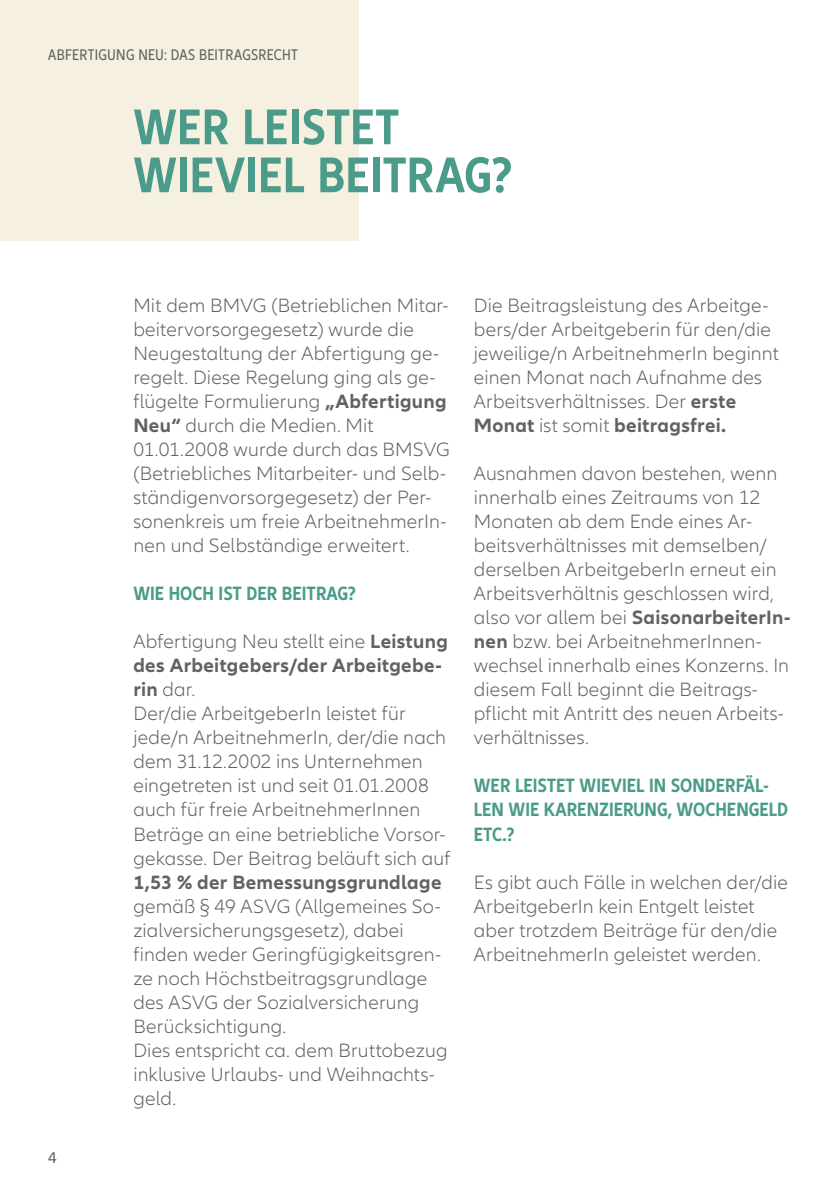
<style>
.page{position:relative;width:840px;height:1191px;background:#fff}
.page>*{position:absolute;margin:0;border:0;box-sizing:border-box;transform-origin:0 0}
.t1{font:700 condensed 52px/48px "Allianz Neo";letter-spacing:.005em;color:#4b9b8a}
.t2{font:300 20px/24px "Allianz Neo";letter-spacing:.01em;color:#626261}
.t3{font:700 condensed 20px/24px "Allianz Neo";color:#4b9b8a}
.t4{font:700 20px "Allianz Neo";letter-spacing:.015em;color:#626261}
.t5{font:condensed 16px "Allianz Neo";letter-spacing:.02em;color:#626261}
.t6{font:16px "Allianz Neo";color:#626261}
.s1{font-weight:700}
</style>
<div class="page">
<div style="left:0;top:0;width:358px;height:240px;background:#f5f0df"></div>
<p class="t5" style="left:48px;top:46px;width:251px">ABFERTIGUNG NEU: DAS BEITRAGSRECHT</p>
<h1 class="t1" style="left:133px;top:104px;width:380px">WER LEISTET<br>WIEVIEL BEITRAG?</h1>
<p class="t6" style="left:48px;top:1148px;width:10px">4</p>
<p class="t2" style="left:133px;top:294px;width:318px">Mit dem BMVG (Betrieblichen Mitar&shy;beitervorsorgegesetz) wurde die Neugestaltung der Abfertigung ge&shy;regelt. Diese Regelung ging als ge&shy;flügelte Formulierung <span class="s1">„Abfertigung Neu“</span> durch die Medien. Mit 01.01.2008 wurde durch das BMSVG (Betriebliches Mitarbeiter- und Selb&shy;ständigenvorsorgegesetz) der Per&shy;sonenkreis um freie ArbeitnehmerIn&shy;nen und Selbständige erweitert.</p>
<p class="t3" style="left:133px;top:582px;width:224px">WIE HOCH IST DER BEITRAG?</p>
<p class="t2" style="left:133px;top:630px;width:318px">Abfertigung Neu stellt eine <span class="s1">Leistung des Arbeitgebers/der Arbeitgebe&shy;rin</span> dar.<br>Der/die ArbeitgeberIn leistet für jede/n ArbeitnehmerIn, der/die nach dem 31.12.2002 ins Unternehmen eingetreten ist und seit 01.01.2008 auch für freie ArbeitnehmerInnen Beträge an eine betriebliche Vorsor&shy;gekasse. Der Beitrag beläuft sich auf</p>
<p class="t4" style="left:133px;top:870px;width:309px">1,53 % der Bemessungsgrundlage</p>
<p class="t2" style="left:133px;top:894px;width:315px">gemäß § 49 ASVG (Allgemeines So&shy;zialversicherungsgesetz), dabei finden weder Geringfügigkeitsgren&shy;ze noch Höchstbeitragsgrundlage des ASVG der Sozialversicherung<br>Berücksichtigung.<br>Dies entspricht ca. dem Bruttobezug inklusive Urlaubs- und Weihnachts&shy;geld.</p>
<p class="t2" style="left:473px;top:294px;width:306px">Die Beitragsleistung des Arbeitge&shy;bers/der Arbeitgeberin für den/die jeweilige/n ArbeitnehmerIn beginnt einen Monat nach Aufnahme des Arbeitsverhältnisses. Der <span class="s1">erste Monat</span> ist somit <span class="s1">beitragsfrei.</span></p>
<p class="t2" style="left:473px;top:462px;width:318px">Ausnahmen davon bestehen, wenn innerhalb eines Zeitraums von 12<br>Monaten ab dem Ende eines Ar&shy;beitsverhältnisses mit demselben/ derselben ArbeitgeberIn erneut ein Arbeitsverhältnis geschlossen wird, also vor allem bei <span class="s1">SaisonarbeiterIn&shy;nen</span> bzw. bei ArbeitnehmerInnen&shy;wechsel innerhalb eines Konzerns. In diesem Fall beginnt die Beitrags&shy;pflicht mit Antritt des neuen Arbeits&shy;verhältnisses.</p>
<p class="t3" style="left:473px;top:774px;width:315px">WER LEISTET WIEVIEL IN SONDERFÄL-<br>LEN WIE KARENZIERUNG, WOCHENGELD<br>ETC.?</p>
<p class="t2" style="left:473px;top:870px;width:315px">Es gibt auch Fälle in welchen der/die ArbeitgeberIn kein Entgelt leistet aber trotzdem Beiträge für den/die ArbeitnehmerIn geleistet werden.</p>
</div>
